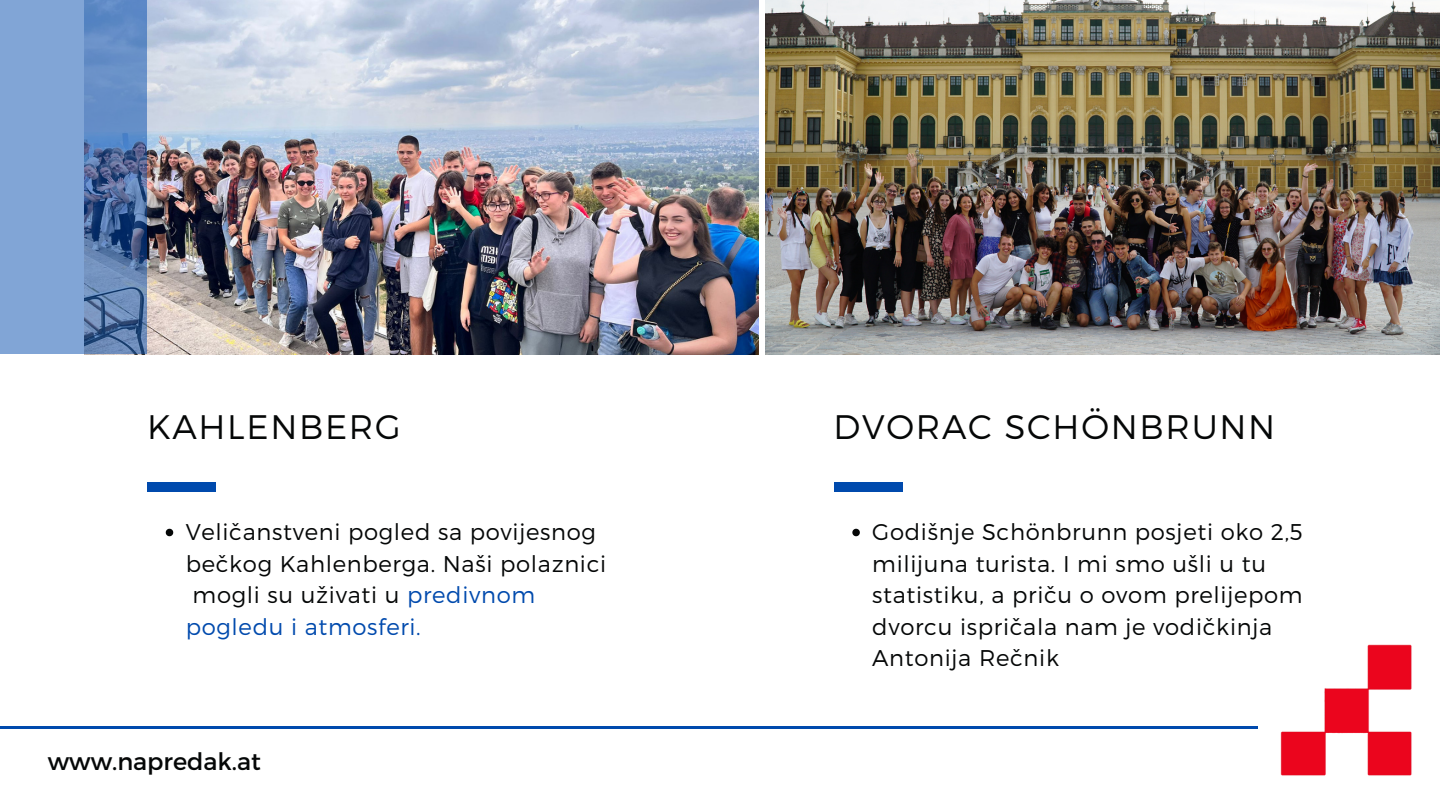
<style>
.page{position:relative;width:1440px;height:810px;background:#fff}
.page>*{position:absolute;margin:0;border:0;box-sizing:border-box;transform-origin:0 0}
.t1{font:300 34px "Montserrat";letter-spacing:.05em;color:#050707}
.t2{font:24px "Montserrat";color:#050707}
.t3{font:300 22.7px/31.5px "Montserrat";letter-spacing:.03em;color:#050707}
.t4{font:300 22.7px "Montserrat";letter-spacing:.03em;color:#004aad}
.s1{color:#004aad}
</style>
<div class="page">
<img style="left:147px;top:0;width:611px;height:354px">
<img style="left:766px;top:0;width:674px;height:354px">
<svg style="left:166px;top:529px;width:7px;height:7px"></svg>
<div style="left:147px;top:482px;width:69px;height:10px;background:#004aad"></div>
<svg style="left:852px;top:529px;width:8px;height:7px"></svg>
<div style="left:834px;top:482px;width:69px;height:10px;background:#004aad"></div>
<svg style="left:0;top:0;width:147px;height:354px;fill:#81a5d6"></svg>
<hr style="left:0;top:726px;width:1258px;height:3px;background:#004aad">
<img style="left:1280px;top:644px;width:132px;height:132px">
<p class="t1" style="left:147px;top:405px;width:255px">KAHLENBERG</p>
<p class="t3" style="left:186px;top:515px;width:412px">Veličanstveni pogled sa povijesnog</p>
<p class="t3" style="left:186px;top:547px;width:422px">bečkog Kahlenberga. Naši polaznici</p>
<p class="t3" style="left:193px;top:578px;width:344px">mogli su uživati u <span class="s1">predivnom</span></p>
<p class="t4" style="left:186px;top:612px;width:237px">pogledu i atmosferi.</p>
<p class="t2" style="left:48px;top:746px;width:215px">www.napredak.at</p>
<p class="t1" style="left:834px;top:405px;width:443px">DVORAC SCHÖNBRUNN</p>
<p class="t3" style="left:872px;top:515px;width:432px">Godišnje Schönbrunn posjeti oko 2,5 milijuna turista. I mi smo ušli u tu statistiku, a priču o ovom prelijepom dvorcu ispričala nam je vodičkinja<br>Antonija Rečnik</p>
</div>
